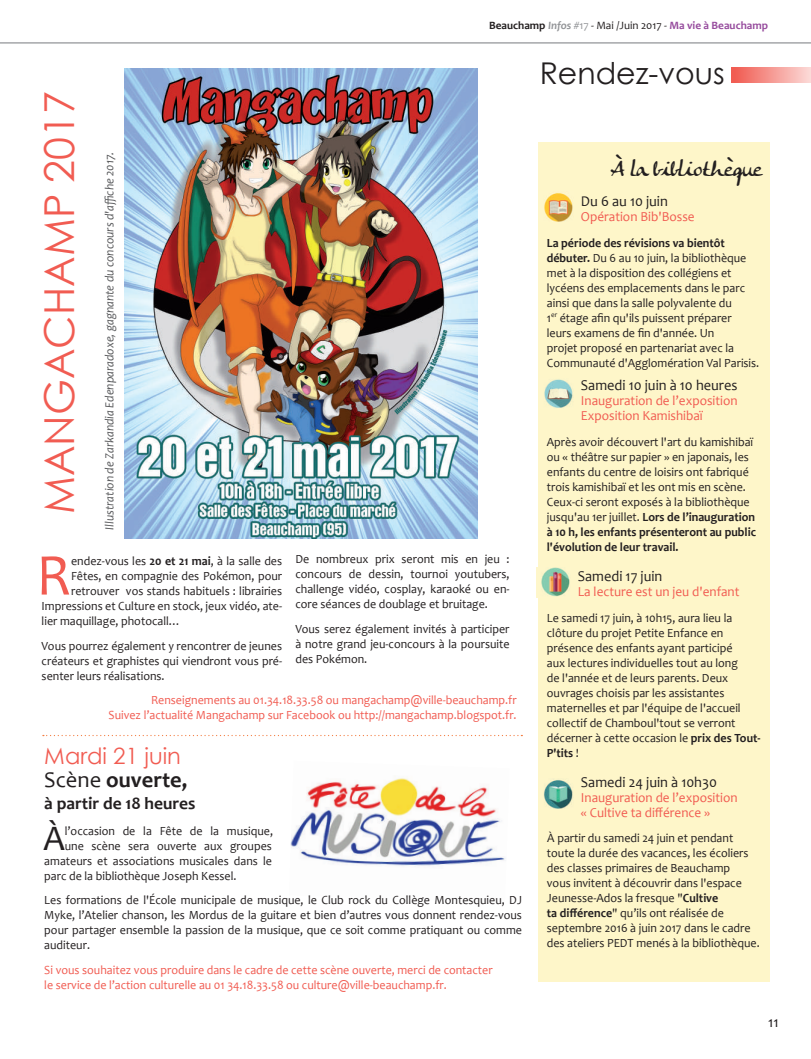
<style>
.page{position:relative;width:811px;height:1059px;background:#fff}
.page>*{position:absolute;margin:0;border:0;box-sizing:border-box;transform-origin:0 0}
.t1{font:59.75px "Candara";color:#f15c52;scale:.96 1}
.t2{font:41.25px "Century Gothic";color:#f15c52}
.t3{font:36.12px "Candara";color:#231f20;scale:.96 1}
.t4{font:30px "Century Gothic";color:#231f20}
.t5{font:700 22.5px "Candara";color:#231f20}
.t6{font:22.5px "Century Gothic";color:#f15c52}
.t7{font:21.25px "Anke Calligraphic FG";color:#231f20}
.t8{font:700 17.5px "Candara";color:#231f20}
.t9{font:15px "Candara";color:#231f20;scale:.96 1}
.t10{font:15px "Candara";color:#231f20}
.t11{font:13.75px/15px "Candara";color:#f15c52;scale:.96 1}
.t12{font:12.5px/15px "Candara";color:#231f20;text-align:justify;scale:.96 1}
.t13{font:12.5px/15px "Candara";color:#f15c52;scale:.96 1}
.t14{font:italic 12.5px "Candara";color:#57585a;scale:.96 1}
.t15{font:700 11.25px "Candara";color:#964b9d}
.s1{color:#231f20}
.s2{font-style:italic;color:#939598}
.s3{font-weight:400;color:#939598}
.s4{font-weight:400;color:#231f20}
.s5{font-weight:700}
.s6{font-weight:400}
</style>
<div class="page">
<hr style="left:0;top:42px;width:811px;height:2px;background:#939598">
<img style="left:290px;top:778px;width:215px;height:89px">
<div style="left:731px;top:67px;width:80px;height:16px;background:linear-gradient(to right,#f0574c,#fbd9d6)"></div>
<img style="left:125px;top:68px;width:352px;height:471px">
<svg style="left:43px;top:735px;width:479px;height:1px"></svg>
<div style="left:538px;top:142px;width:231px;height:840px;background:#fef6c9"></div>
<img style="left:544px;top:379px;width:29px;height:29px">
<img style="left:536px;top:567px;width:34px;height:31px">
<img style="left:544px;top:779px;width:29px;height:30px">
<img style="left:544px;top:193px;width:29px;height:29px">
<p class="t15" style="left:489px;top:18px;width:280px"><span class="s1">Beauchamp</span> <span class="s2">Infos</span> <span class="s3">#17</span> <span class="s4">- Mai /Juin 2017 -</span> Ma vie à Beauchamp</p>
<h2 class="t2" style="left:30px;top:514px;width:424px;rotate:-90deg">MANGACHAMP 2017</h2>
<p class="t14" style="left:101px;top:530px;width:395px;rotate:-90deg">Illustration de Zarkandia Edenparadoxe, gagnante du concours d'affiche 2017.</p>
<p class="t12" style="left:295px;top:551px;width:224px">De nombreux prix seront mis en jeu : concours de dessin, tournoi youtubers, challenge vidéo, cosplay, karaoké ou en&shy;core séances de doublage et bruitage.</p>
<p class="t12" style="left:295px;top:622px;width:224px">Vous serez également invités à participer à notre grand jeu-concours à la poursuite des Pokémon.</p>
<p class="t13" style="left:109px;top:692px;width:426px;text-align:right">Renseignements au 01.34.18.33.58 ou mangachamp@ville-beauchamp.fr<br>Suivez l’actualité Mangachamp sur Facebook ou http://mangachamp.blogspot.fr.</p>
<h1 class="t1" style="left:36px;top:538px;width:38px">R</h1>
<p class="t12" style="left:71px;top:553px;width:221px">endez-vous les <span class="s5">20 et 21 mai</span>, à la salle des</p>
<p class="t12" style="left:71px;top:568px;width:221px">Fêtes, en compagnie des Pokémon, pour</p>
<p class="t12" style="left:71px;top:583px;width:221px">retrouver vos stands habituels : librairies</p>
<p class="t12" style="left:42px;top:598px;width:252px">Impressions et Culture en stock, jeux vidéo, ate-</p>
<p class="t12" style="left:42px;top:613px;width:146px">lier maquillage, photocall…</p>
<p class="t12" style="left:42px;top:638px;width:252px">Vous pourrez également y rencontrer de jeunes créateurs et graphistes qui viendront vous pré&shy;senter leurs réalisations.</p>
<h3 class="t6" style="left:44px;top:740px;width:138px">Mardi 21 juin</h3>
<h3 class="t5" style="left:44px;top:765px;width:145px"><span class="s6">Scène</span> ouverte,</h3>
<h3 class="t8" style="left:44px;top:792px;width:153px">à partir de 18 heures</h3>
<h3 class="t3" style="left:43px;top:815px;width:24px">À</h3>
<p class="t12" style="left:65px;top:823px;width:218px">l’occasion de la Fête de la musique,</p>
<p class="t12" style="left:65px;top:838px;width:217px">une scène sera ouverte aux groupes</p>
<p class="t12" style="left:44px;top:853px;width:239px">amateurs et associations musicales dans le</p>
<p class="t12" style="left:44px;top:868px;width:202px">parc de la bibliothèque Joseph Kessel.</p>
<p class="t12" style="left:44px;top:892px;width:499px">Les formations de l'École municipale de musique, le Club rock du Collège Montesquieu, DJ Myke, l’Atelier chanson, les Mordus de la guitare et bien d’autres vous donnent rendez-vous pour partager ensemble la passion de la musique, que ce soit comme pratiquant ou comme auditeur.</p>
<p class="t13" style="left:44px;top:963px;width:468px">Si vous souhaitez vous produire dans le cadre de cette scène ouverte, merci de contacter le service de l’action culturelle au 01 34.18.33.58 ou culture@ville-beauchamp.fr.</p>
<h3 class="t4" style="left:540px;top:52px;width:186px">Rendez-vous</h3>
<h3 class="t7" style="left:611px;top:157px;width:152px">À la bibliothèque</h3>
<p class="t9" style="left:581px;top:192px;width:92px">Du 6 au 10 juin</p>
<p class="t11" style="left:581px;top:209px;width:120px">Opération Bib'Bosse</p>
<p class="t12" style="left:547px;top:235px;width:223px;text-align:left"><span class="s5">La période des révisions va bientôt débuter.</span> Du 6 au 10 juin, la bibliothèque met à la disposition des collégiens et lycéens des emplacements dans le parc ainsi que dans la salle polyvalente du<br>1<sup>er</sup> étage afin qu'ils puissent préparer leurs examens de fin d'année. Un<br>projet proposé en partenariat avec la Communauté d'Agglomération Val Parisis.</p>
<p class="t9" style="left:581px;top:376px;width:164px">Samedi 10 juin à 10 heures</p>
<p class="t11" style="left:581px;top:393px;width:165px">Inauguration de l’exposition<br>Exposition Kamishibaï</p>
<p class="t12" style="left:547px;top:434px;width:219px;text-align:left">Après avoir découvert l'art du kamishibaï ou « théâtre sur papier » en japonais, les enfants du centre de loisirs ont fabriqué trois kamishibaï et les ont mis en scène.<br>Ceux-ci seront exposés à la bibliothèque jusqu'au 1er juillet. <span class="s5">Lors de l’inauguration à 10 h, les enfants présenteront au public l'évolution de leur travail.</span></p>
<p class="t9" style="left:578px;top:567px;width:90px">Samedi 17 juin</p>
<p class="t11" style="left:578px;top:584px;width:170px">La lecture est un jeu d'enfant</p>
<p class="t12" style="left:547px;top:610px;width:224px;text-align:left">Le samedi 17 juin, à 10h15, aura lieu la clôture du projet Petite Enfance en présence des enfants ayant participé<br>aux lectures individuelles tout au long<br>de l'année et de leurs parents. Deux ouvrages choisis par les assistantes maternelles et par l'équipe de l'accueil collectif de Chamboul'tout se verront décerner à cette occasion le <span class="s5">prix des Tout-P'tits</span> !</p>
<p class="t9" style="left:581px;top:772px;width:143px">Samedi 24 juin à 10h30</p>
<p class="t11" style="left:581px;top:789px;width:165px">Inauguration de l’exposition « Cultive ta différence »</p>
<p class="t12" style="left:547px;top:830px;width:223px;text-align:left">À partir du samedi 24 juin et pendant toute la durée des vacances, les écoliers des classes primaires de Beauchamp<br>vous invitent à découvrir dans l'espace Jeunesse-Ados la fresque "<span class="s5">Cultive<br>ta différence</span>" qu’ils ont réalisée de septembre 2016 à juin 2017 dans le cadre des ateliers PEDT menés à la bibliothèque.</p>
<p class="t10" style="left:768px;top:1012px;width:12px">11</p>
</div>
